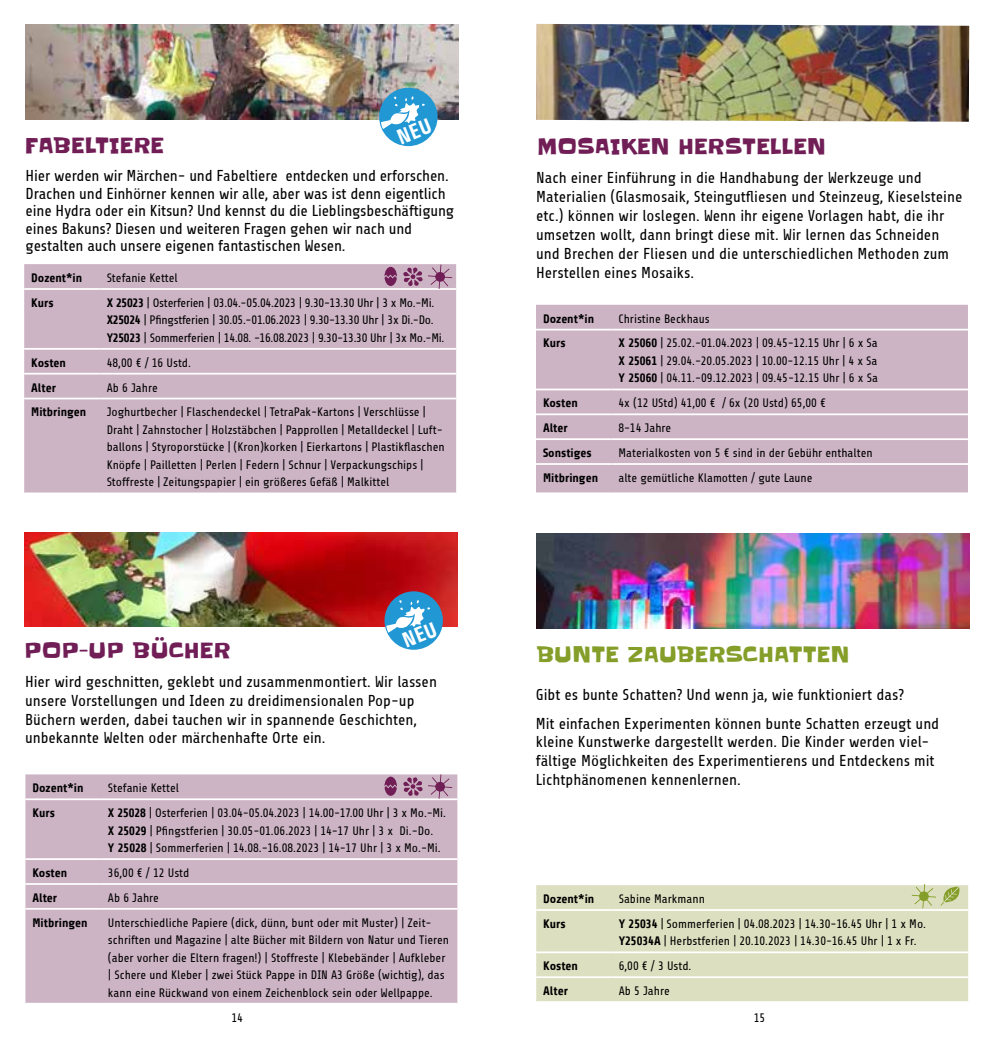
<style>
.page{position:relative;width:993px;height:1042px;background:#fff}
.page>*{position:absolute;margin:0;border:0;box-sizing:border-box;transform-origin:0 0}
.t1{font:21px "Slackey";color:#711e57}
.t2{font:21px "Slackey";color:#849e29}
.t3{font:15.75px/18.9px "Share";color:#000}
.t4{font:12.25px/17.5px "Share";color:#000}
.t5{font:12.25px/17.5px "Share";letter-spacing:-.02em;color:#000}
.t6{font:700 12.25px "Share";color:#000}
.s1{font-weight:700}
</style>
<div class="page">
<img style="left:25px;top:25px;width:433px;height:94px">
<div style="left:379px;top:88px;width:58px;height:58px;background:#2197d4;border-radius:50%"></div>
<div style="left:536px;top:305px;width:431px;height:187px;background:#cdb4c5"></div>
<hr style="left:536px;top:329px;width:75px;height:1px;background:#fff">
<hr style="left:611px;top:329px;width:356px;height:1px;background:#fff">
<hr style="left:536px;top:389px;width:75px;height:1px;background:#fff">
<hr style="left:611px;top:389px;width:356px;height:1px;background:#fff">
<hr style="left:536px;top:413px;width:75px;height:2px;background:#fff">
<hr style="left:611px;top:413px;width:356px;height:2px;background:#fff">
<hr style="left:536px;top:438px;width:75px;height:2px;background:#fff">
<hr style="left:611px;top:438px;width:356px;height:2px;background:#fff">
<hr style="left:536px;top:463px;width:75px;height:2px;background:#fff">
<hr style="left:611px;top:463px;width:356px;height:2px;background:#fff">
<div style="left:25px;top:774px;width:432px;height:229px;background:#cdb4c5"></div>
<hr style="left:25px;top:798px;width:76px;height:2px;background:#fff">
<hr style="left:101px;top:798px;width:356px;height:2px;background:#fff">
<hr style="left:25px;top:858px;width:76px;height:2px;background:#fff">
<hr style="left:101px;top:858px;width:356px;height:2px;background:#fff">
<hr style="left:25px;top:883px;width:76px;height:2px;background:#fff">
<hr style="left:101px;top:883px;width:356px;height:2px;background:#fff">
<hr style="left:25px;top:908px;width:76px;height:1px;background:#fff">
<hr style="left:101px;top:908px;width:356px;height:1px;background:#fff">
<img style="left:24px;top:532px;width:433px;height:95px">
<div style="left:536px;top:885px;width:431px;height:116px;background:#dde0c0"></div>
<hr style="left:536px;top:909px;width:75px;height:2px;background:#fff">
<hr style="left:611px;top:909px;width:356px;height:2px;background:#fff">
<hr style="left:536px;top:951px;width:75px;height:2px;background:#fff">
<hr style="left:611px;top:951px;width:356px;height:2px;background:#fff">
<hr style="left:536px;top:976px;width:75px;height:2px;background:#fff">
<hr style="left:611px;top:976px;width:356px;height:2px;background:#fff">
<img style="left:536px;top:534px;width:433px;height:94px">
<div style="left:384px;top:591px;width:59px;height:59px;background:#2197d4;border-radius:50%"></div>
<svg style="left:384px;top:776px;width:13px;height:20px"></svg>
<svg style="left:403px;top:774px;width:49px;height:25px"></svg>
<svg style="left:911px;top:884px;width:51px;height:24px"></svg>
<div style="left:24px;top:264px;width:432px;height:228px;background:#cdb4c5"></div>
<hr style="left:24px;top:288px;width:76px;height:2px;background:#fff">
<hr style="left:100px;top:288px;width:356px;height:2px;background:#fff">
<hr style="left:24px;top:348px;width:76px;height:2px;background:#fff">
<hr style="left:100px;top:348px;width:356px;height:2px;background:#fff">
<hr style="left:24px;top:373px;width:76px;height:1px;background:#fff">
<hr style="left:100px;top:373px;width:356px;height:1px;background:#fff">
<hr style="left:24px;top:398px;width:76px;height:1px;background:#fff">
<hr style="left:100px;top:398px;width:356px;height:1px;background:#fff">
<svg style="left:384px;top:267px;width:13px;height:19px"></svg>
<svg style="left:403px;top:265px;width:49px;height:24px"></svg>
<img style="left:536px;top:24px;width:432px;height:98px">
<svg style="left:381px;top:96px;width:51px;height:48px"></svg>
<svg style="left:386px;top:600px;width:51px;height:48px"></svg>
<h1 class="t1" style="left:25px;top:131px;width:141px">FABELTIERE</h1>
<p class="t3" style="left:26px;top:168px;width:430px;line-height:17.5px">Hier werden wir Märchen- und Fabeltiere entdecken und erforschen.<br>Drachen und Einhörner kennen wir alle, aber was ist denn eigentlich eine Hydra oder ein Kitsun? Und kennst du die Lieblingsbeschäftigung eines Bakuns? Diesen und weiteren Fragen gehen wir nach und gestalten auch unsere eigenen fantastischen Wesen.</p>
<p class="t6" style="left:31px;top:271px;width:53px">Dozent*in</p>
<p class="t4" style="left:107px;top:269px;width:73px">Stefanie Kettel</p>
<p class="t6" style="left:31px;top:296px;width:24px">Kurs</p>
<p class="t5" style="left:107px;top:294px;width:339px"><span class="s1">X 25023</span> | Osterferien | 03.04.-05.04.2023 | 9.30-13.30 Uhr | 3 x Mo.-Mi.<br><span class="s1">X25024</span> | Pfingstferien | 30.05.-01.06.2023 | 9.30-13.30 Uhr | 3x Di.-Do.<br><span class="s1">Y25023</span> | Sommerferien | 14.08. -16.08.2023 | 9.30-13.30 Uhr | 3x Mo.-Mi.</p>
<p class="t6" style="left:31px;top:356px;width:36px">Kosten</p>
<p class="t4" style="left:107px;top:354px;width:86px">48,00 € / 16 Ustd.</p>
<p class="t6" style="left:31px;top:381px;width:26px">Alter</p>
<p class="t4" style="left:107px;top:379px;width:53px">Ab 6 Jahre</p>
<p class="t6" style="left:31px;top:405px;width:57px">Mitbringen</p>
<p class="t4" style="left:107px;top:404px;width:339px">Joghurtbecher | Flaschendeckel | TetraPak-Kartons | Verschlüsse | Draht | Zahnstocher | Holzstäbchen | Papprollen | Metalldeckel | Luft&shy;ballons | Styroporstücke | (Kron)korken | Eierkartons | Plastikflaschen Knöpfe | Pailletten | Perlen | Federn | Schnur | Verpackungschips | Stoffreste | Zeitungspapier | ein größeres Gefäß | Malkittel</p>
<h1 class="t1" style="left:24px;top:636px;width:208px">POP-UP BÜCHER</h1>
<p class="t3" style="left:25px;top:672px;width:413px">Hier wird geschnitten, geklebt und zusammenmontiert. Wir lassen unsere Vorstellungen und Ideen zu dreidimensionalen Pop-up Büchern werden, dabei tauchen wir in spannende Geschichten, unbekannte Welten oder märchenhafte Orte ein.</p>
<p class="t6" style="left:32px;top:781px;width:53px">Dozent*in</p>
<p class="t4" style="left:108px;top:780px;width:73px">Stefanie Kettel</p>
<p class="t6" style="left:32px;top:806px;width:24px">Kurs</p>
<p class="t4" style="left:108px;top:804px;width:339px"><span class="s1">X 25028</span> | Osterferien | 03.04-05.04.2023 | 14.00-17.00 Uhr | 3 x Mo.-Mi.<br><span class="s1">X 25029</span> | Pfingstferien | 30.05-01.06.2023 | 14-17 Uhr | 3 x Di.-Do.<br><span class="s1">Y 25028</span> | Sommerferien | 14.08.-16.08.2023 | 14-17 Uhr | 3 x Mo.-Mi.</p>
<p class="t6" style="left:32px;top:866px;width:36px">Kosten</p>
<p class="t4" style="left:108px;top:864px;width:83px">36,00 € / 12 Ustd</p>
<p class="t6" style="left:32px;top:891px;width:26px">Alter</p>
<p class="t4" style="left:108px;top:889px;width:53px">Ab 6 Jahre</p>
<p class="t6" style="left:32px;top:916px;width:57px">Mitbringen</p>
<p class="t4" style="left:108px;top:914px;width:342px">Unterschiedliche Papiere (dick, dünn, bunt oder mit Muster) | Zeit&shy;schriften und Magazine | alte Bücher mit Bildern von Natur und Tieren (aber vorher die Eltern fragen!) | Stoffreste | Klebebänder | Aufkleber | Schere und Kleber | zwei Stück Pappe in DIN A3 Größe (wichtig), das kann eine Rückwand von einem Zeichenblock sein oder Wellpappe.</p>
<h1 class="t1" style="left:537px;top:132px;width:290px">MOSAIKEN HERSTELLEN</h1>
<p class="t3" style="left:536px;top:169px;width:427px">Nach einer Einführung in die Handhabung der Werkzeuge und Materialien (Glasmosaik, Steingutfliesen und Steinzeug, Kieselsteine etc.) können wir loslegen. Wenn ihr eigene Vorlagen habt, die ihr umsetzen wollt, dann bringt diese mit. Wir lernen das Schneiden und Brechen der Fliesen und die unterschiedlichen Methoden zum Herstellen eines Mosaiks.</p>
<p class="t6" style="left:543px;top:312px;width:53px">Dozent*in</p>
<p class="t4" style="left:618px;top:310px;width:93px">Christine Beckhaus</p>
<p class="t6" style="left:543px;top:337px;width:24px">Kurs</p>
<p class="t4" style="left:618px;top:335px;width:261px;text-align:justify"><span class="s1">X 25060</span> | 25.02.-01.04.2023 | 09.45-12.15 Uhr | 6 x Sa <span class="s1">X 25061</span> | 29.04.-20.05.2023 | 10.00-12.15 Uhr | 4 x Sa <span class="s1">Y 25060</span> | 04.11.-09.12.2023 | 09.45-12.15 Uhr | 6 x Sa</p>
<p class="t6" style="left:543px;top:396px;width:36px">Kosten</p>
<p class="t4" style="left:618px;top:395px;width:209px">4x (12 UStd) 41,00 € / 6x (20 Ustd) 65,00 €</p>
<p class="t6" style="left:543px;top:421px;width:26px">Alter</p>
<p class="t4" style="left:618px;top:420px;width:54px">8-14 Jahre</p>
<p class="t6" style="left:543px;top:446px;width:50px">Sonstiges</p>
<p class="t4" style="left:618px;top:444px;width:255px">Materialkosten von 5 € sind in der Gebühr enthalten</p>
<p class="t6" style="left:543px;top:471px;width:57px">Mitbringen</p>
<p class="t4" style="left:618px;top:469px;width:195px">alte gemütliche Klamotten / gute Laune</p>
<h1 class="t2" style="left:536px;top:640px;width:314px">BUNTE ZAUBERSCHATTEN</h1>
<p class="t3" style="left:535px;top:680px;width:405px;line-height:28.9px">Gibt es bunte Schatten? Und wenn ja, wie funktioniert das?<br>Mit einfachen Experimenten können bunte Schatten erzeugt und</p>
<p class="t3" style="left:535px;top:733px;width:400px">kleine Kunstwerke dargestellt werden. Die Kinder werden viel&shy;fältige Möglichkeiten des Experimentierens und Entdeckens mit<br>Lichtphänomenen kennenlernen.</p>
<p class="t6" style="left:543px;top:892px;width:53px">Dozent*in</p>
<p class="t4" style="left:618px;top:890px;width:88px">Sabine Markmann</p>
<p class="t6" style="left:543px;top:917px;width:24px">Kurs</p>
<p class="t4" style="left:618px;top:915px;width:309px"><span class="s1">Y 25034</span> | Sommerferien | 04.08.2023 | 14.30-16.45 Uhr | 1 x Mo.<br><span class="s1">Y25034A</span> | Herbstferien | 20.10.2023 | 14.30-16.45 Uhr | 1 x Fr.</p>
<p class="t6" style="left:543px;top:959px;width:36px">Kosten</p>
<p class="t4" style="left:618px;top:957px;width:74px">6,00 € / 3 Ustd.</p>
<p class="t6" style="left:543px;top:984px;width:26px">Alter</p>
<p class="t4" style="left:618px;top:982px;width:53px">Ab 5 Jahre</p>
<p class="t4" style="left:231px;top:1009px;width:13px">14</p>
<p class="t4" style="left:753px;top:1009px;width:13px">15</p>
</div>
